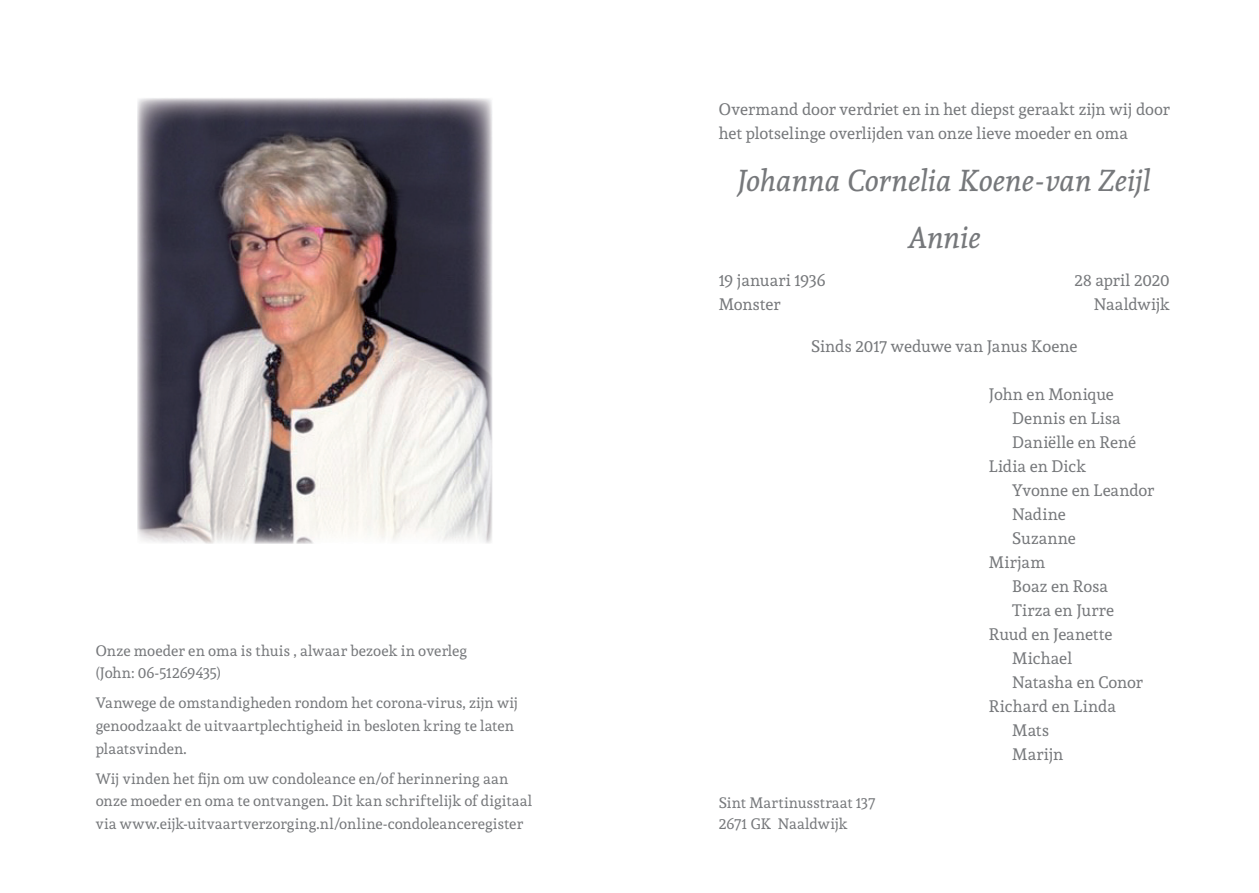
<style>
.page{position:relative;width:1259px;height:893px;background:#fff}
.page>*{position:absolute;margin:0;border:0;box-sizing:border-box;transform-origin:0 0}
.t1{font:italic 30px/57px "Andada";letter-spacing:-.01em;color:#76787b;text-align:center}
.t2{font:16.5px/24px "Andada";letter-spacing:.005em;color:#76787b}
.t3{font:15px/22.5px "Andada";letter-spacing:.01em;color:#76787b}
</style>
<div class="page">
<img style="left:137px;top:98px;width:355px;height:445px">
<p class="t3" style="left:96px;top:639px;width:373px">Onze moeder en oma is thuis , alwaar bezoek in overleg (John: 06-51269435)</p>
<p class="t3" style="left:96px;top:692px;width:424px">Vanwege de omstandigheden rondom het corona-virus, zijn wij genoodzaakt de uitvaartplechtigheid in besloten kring te laten plaatsvinden.</p>
<p class="t3" style="left:96px;top:767px;width:438px">Wij vinden het fijn om uw condoleance en/of herinnering aan onze moeder en oma te ontvangen. Dit kan schriftelijk of digitaal via www.eijk-uitvaartverzorging.nl/online-condoleanceregister</p>
<p class="t2" style="left:719px;top:97px;width:452px">Overmand door verdriet en in het diepst geraakt zijn wij door het plotselinge overlijden van onze lieve moeder en oma</p>
<h1 class="t1" style="left:737px;top:152px;width:415px">Johanna Cornelia Koene-van Zeijl<br>Annie</h1>
<p class="t2" style="left:719px;top:268px;width:108px">19 januari 1936</p>
<p class="t2" style="left:1074px;top:268px;width:97px">28 april 2020</p>
<p class="t2" style="left:719px;top:292px;width:63px">Monster</p>
<p class="t2" style="left:1093px;top:292px;width:77px">Naaldwijk</p>
<p class="t2" style="left:811px;top:334px;width:268px">Sinds 2017 weduwe van Janus Koene</p>
<p class="t2" style="left:989px;top:382px;width:126px">John en Monique</p>
<p class="t2" style="left:1012px;top:406px;width:110px">Dennis en Lisa</p>
<p class="t2" style="left:1012px;top:430px;width:125px">Daniëlle en René</p>
<p class="t2" style="left:989px;top:454px;width:98px">Lidia en Dick</p>
<p class="t2" style="left:1012px;top:478px;width:143px">Yvonne en Leandor</p>
<p class="t2" style="left:1012px;top:502px;width:55px">Nadine</p>
<p class="t2" style="left:1012px;top:526px;width:65px">Suzanne</p>
<p class="t2" style="left:989px;top:550px;width:58px">Mirjam</p>
<p class="t2" style="left:1012px;top:574px;width:97px">Boaz en Rosa</p>
<p class="t2" style="left:1012px;top:598px;width:103px">Tirza en Jurre</p>
<p class="t2" style="left:989px;top:622px;width:125px">Ruud en Jeanette</p>
<p class="t2" style="left:1012px;top:646px;width:61px">Michael</p>
<p class="t2" style="left:1012px;top:670px;width:132px">Natasha en Conor</p>
<p class="t2" style="left:989px;top:694px;width:128px">Richard en Linda</p>
<p class="t2" style="left:1012px;top:718px;width:38px">Mats</p>
<p class="t2" style="left:1012px;top:742px;width:52px">Marijn</p>
<p class="t3" style="left:719px;top:792px;width:158px;line-height:21px">Sint Martinusstraat 137<br>2671 GK Naaldwijk</p>
</div>
